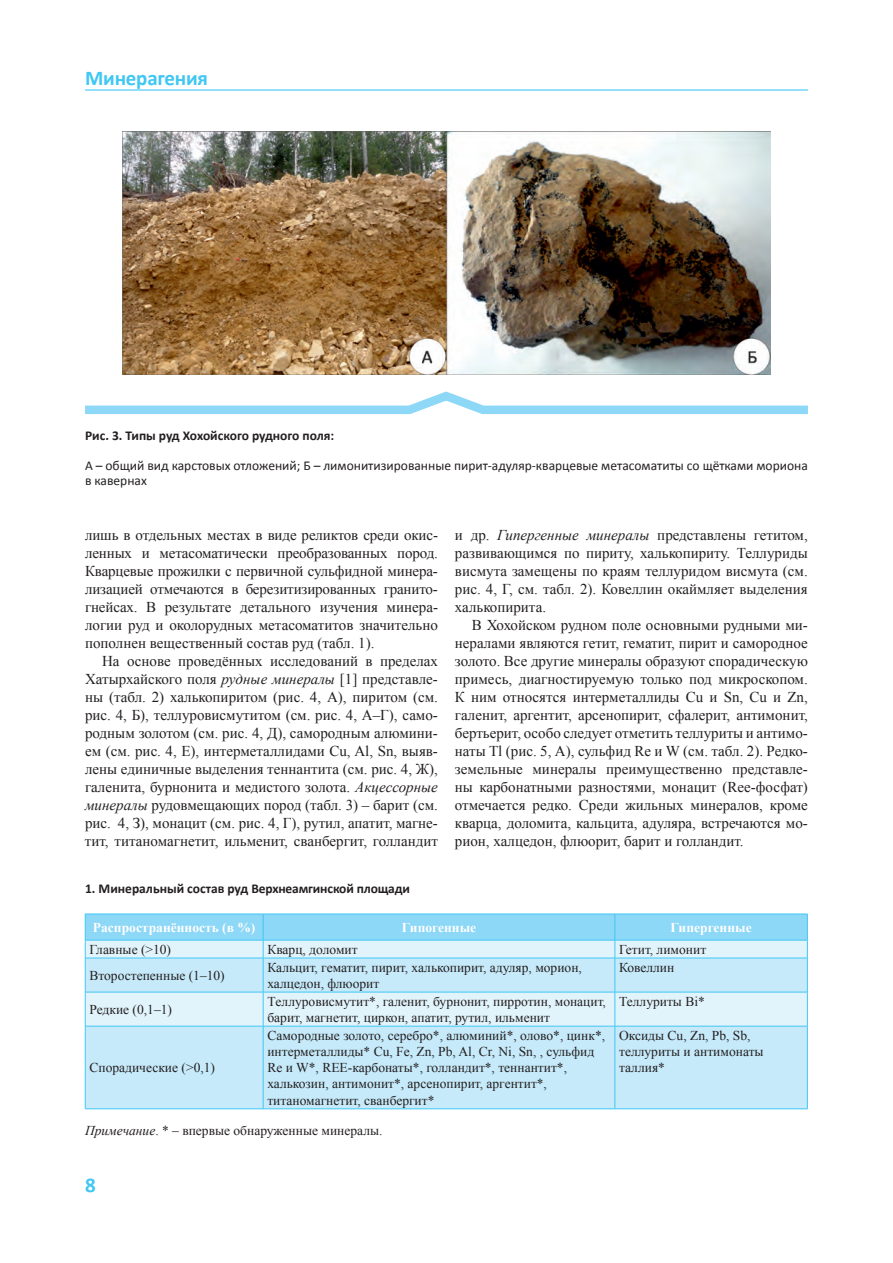
<style>
.page{position:relative;width:893px;height:1263px;background:#fff}
.page>*{position:absolute;margin:0;border:0;box-sizing:border-box;transform-origin:0 0}
.t1{font:700 21px "Calibri";letter-spacing:-.01em;color:#40c7f4}
.t2{font:15px "Times New Roman";color:#231f20}
.t3{font:13.5px/16.2px "Times New Roman";color:#231f20}
.t4{font:13.5px/15px "Calibri";color:#231f20}
.t5{font:700 13.5px "Calibri";letter-spacing:-.01em;color:#231f20}
.t6{font:700 13.5px "Times New Roman";color:#fff}
.s1{font-style:italic}
</style>
<div class="page">
<hr style="left:85px;top:89px;width:723px;height:2px;background:#40c7f4">
<img style="left:122px;top:131px;width:648px;height:243px">
<svg style="left:85px;top:391px;width:723px;height:23px"></svg>
<svg style="left:86px;top:959px;width:721px;height:149px;background:#cbebfa"></svg>
<svg style="left:85px;top:914px;width:723px;height:44px;background:#a9e1f8"></svg>
<hr style="left:85px;top:958px;width:178px;height:1px;background:#40c7f4">
<hr style="left:85px;top:958px;width:1px;height:34px;background:#40c7f4">
<hr style="left:263px;top:958px;width:352px;height:1px;background:#40c7f4">
<hr style="left:263px;top:958px;width:1px;height:34px;background:#40c7f4">
<hr style="left:615px;top:958px;width:192px;height:1px;background:#40c7f4">
<hr style="left:615px;top:958px;width:1px;height:34px;background:#40c7f4">
<hr style="left:807px;top:958px;width:1px;height:34px;background:#40c7f4">
<hr style="left:85px;top:992px;width:178px;height:1px;background:#40c7f4">
<hr style="left:85px;top:992px;width:1px;height:34px;background:#40c7f4">
<hr style="left:263px;top:992px;width:352px;height:1px;background:#40c7f4">
<hr style="left:263px;top:992px;width:1px;height:34px;background:#40c7f4">
<hr style="left:615px;top:992px;width:192px;height:1px;background:#40c7f4">
<hr style="left:615px;top:992px;width:1px;height:34px;background:#40c7f4">
<hr style="left:807px;top:992px;width:1px;height:34px;background:#40c7f4">
<hr style="left:85px;top:1026px;width:178px;height:1px;background:#40c7f4">
<hr style="left:85px;top:1026px;width:1px;height:83px;background:#40c7f4">
<hr style="left:263px;top:1026px;width:352px;height:1px;background:#40c7f4">
<hr style="left:263px;top:1026px;width:1px;height:83px;background:#40c7f4">
<hr style="left:615px;top:1026px;width:192px;height:1px;background:#40c7f4">
<hr style="left:615px;top:1026px;width:1px;height:83px;background:#40c7f4">
<hr style="left:807px;top:1026px;width:1px;height:83px;background:#40c7f4">
<hr style="left:85px;top:1108px;width:178px;height:1px;background:#40c7f4">
<hr style="left:263px;top:1108px;width:352px;height:1px;background:#40c7f4">
<hr style="left:615px;top:1108px;width:192px;height:1px;background:#40c7f4">
<p class="t1" style="left:85px;top:65px;width:125px">Минерагения</p>
<p class="t5" style="left:85px;top:426px;width:251px">Рис. 3. Типы руд Хохойского рудного поля:</p>
<p class="t4" style="left:85px;top:458px;width:724px">А – общий вид карстовых отложений; Б – лимонитизированные пирит-адуляр-кварцевые метасоматиты со щётками мориона в кавернах</p>
<p class="t2" style="left:85px;top:525px;width:354px">лишь в отдельных местах в виде реликтов среди окис-</p>
<p class="t2" style="left:85px;top:543px;width:354px">ленных и метасоматически преобразованных пород.</p>
<p class="t2" style="left:85px;top:561px;width:354px">Кварцевые прожилки с первичной сульфидной минера-</p>
<p class="t2" style="left:85px;top:579px;width:354px">лизацией отмечаются в березитизированных гранито-</p>
<p class="t2" style="left:85px;top:597px;width:354px">гнейсах. В результате детального изучения минера-</p>
<p class="t2" style="left:85px;top:615px;width:354px">логии руд и околорудных метасоматитов значительно</p>
<p class="t2" style="left:85px;top:633px;width:291px">пополнен вещественный состав руд (табл. 1).</p>
<p class="t2" style="left:102px;top:651px;width:337px">На основе проведённых исследований в пределах</p>
<p class="t2" style="left:85px;top:669px;width:354px">Хатырхайского поля <span class="s1">рудные минералы</span> [1] представле-</p>
<p class="t2" style="left:85px;top:687px;width:354px">ны (табл. 2) халькопиритом (рис. 4, А), пиритом (см.</p>
<p class="t2" style="left:85px;top:705px;width:354px">рис. 4, Б), теллуровисмутитом (см. рис. 4, А–Г), само-</p>
<p class="t2" style="left:85px;top:723px;width:354px">родным золотом (см. рис. 4, Д), самородным алюмини-</p>
<p class="t2" style="left:85px;top:741px;width:354px">ем (см. рис. 4, Е), интерметаллидами Cu, Al, Sn, выяв-</p>
<p class="t2" style="left:85px;top:759px;width:354px">лены единичные выделения теннантита (см. рис. 4, Ж),</p>
<p class="t2" style="left:85px;top:777px;width:354px">галенита, бурнонита и медистого золота. <span class="s1">Акцессорные</span></p>
<p class="t2" style="left:85px;top:795px;width:354px"><span class="s1">минералы</span> рудовмещающих пород (табл. 3) – барит (см.</p>
<p class="t2" style="left:85px;top:813px;width:354px">рис. 4, З), монацит (см. рис. 4, Г), рутил, апатит, магне-</p>
<p class="t2" style="left:85px;top:831px;width:354px">тит, титаномагнетит, ильменит, сванбергит, голландит</p>
<p class="t2" style="left:455px;top:525px;width:354px">и др. <span class="s1">Гипергенные минералы</span> представлены гетитом,</p>
<p class="t2" style="left:455px;top:543px;width:354px">развивающимся по пириту, халькопириту. Теллуриды</p>
<p class="t2" style="left:455px;top:561px;width:354px">висмута замещены по краям теллуридом висмута (см.</p>
<p class="t2" style="left:455px;top:579px;width:354px">рис. 4, Г, см. табл. 2). Ковеллин окаймляет выделения</p>
<p class="t2" style="left:455px;top:597px;width:93px">халькопирита.</p>
<p class="t2" style="left:472px;top:615px;width:337px">В Хохойском рудном поле основными рудными ми-</p>
<p class="t2" style="left:455px;top:633px;width:354px">нералами являются гетит, гематит, пирит и самородное</p>
<p class="t2" style="left:455px;top:651px;width:354px">золото. Все другие минералы образуют спорадическую</p>
<p class="t2" style="left:455px;top:669px;width:354px">примесь, диагностируемую только под микроскопом.</p>
<p class="t2" style="left:455px;top:687px;width:354px">К ним относятся интерметаллиды Cu и Sn, Сu и Zn,</p>
<p class="t2" style="left:455px;top:705px;width:354px">галенит, аргентит, арсенопирит, сфалерит, антимонит,</p>
<p class="t2" style="left:455px;top:723px;width:354px">бертьерит, особо следует отметить теллуриты и антимо-</p>
<p class="t2" style="left:455px;top:741px;width:353px">наты Tl (рис. 5, А), сульфид Re и W (см. табл. 2). Редко-</p>
<p class="t2" style="left:455px;top:759px;width:354px">земельные минералы преимущественно представле-</p>
<p class="t2" style="left:455px;top:777px;width:354px">ны карбонатными разностями, монацит (Ree-фосфат)</p>
<p class="t2" style="left:455px;top:795px;width:354px">отмечается редко. Среди жильных минералов, кроме</p>
<p class="t2" style="left:455px;top:813px;width:354px">кварца, доломита, кальцита, адуляра, встречаются мо-</p>
<p class="t2" style="left:455px;top:831px;width:290px">рион, халцедон, флюорит, барит и голландит.</p>
<p class="t5" style="left:85px;top:880px;width:326px">1. Минеральный состав руд Верхнеамгинской площади</p>
<p class="t6" style="left:93px;top:918px;width:164px">Распространённость (в %)</p>
<p class="t6" style="left:402px;top:918px;width:76px">Гипогенные</p>
<p class="t6" style="left:670px;top:918px;width:83px">Гипергенные</p>
<p class="t3" style="left:89px;top:941px;width:83px">Главные (&gt;10)</p>
<p class="t3" style="left:267px;top:941px;width:92px">Кварц, доломит</p>
<p class="t3" style="left:619px;top:941px;width:89px">Гетит, лимонит</p>
<p class="t3" style="left:89px;top:967px;width:137px">Второстепенные (1–10)</p>
<p class="t3" style="left:267px;top:959px;width:316px">Кальцит, гематит, пирит, халькопирит, адуляр, морион, халцедон, флюорит</p>
<p class="t3" style="left:619px;top:959px;width:57px">Ковеллин</p>
<p class="t3" style="left:89px;top:1001px;width:84px">Редкие (0,1–1)</p>
<p class="t3" style="left:267px;top:993px;width:340px">Tеллуровисмутит*, галенит, бурнонит, пирротин, монацит, барит, магнетит, циркон, апатит, рутил, ильменит</p>
<p class="t3" style="left:619px;top:993px;width:87px">Теллуриты Bi*</p>
<p class="t3" style="left:89px;top:1059px;width:127px">Спорадические (&gt;0,1)</p>
<p class="t3" style="left:267px;top:1027px;width:339px">Самородные золото, серебро*, алюминий*, олово*, цинк*, интерметаллиды* Сu, Fe, Zn, Pb, Al, Cr, Ni, Sn, , сульфид Re и W*, REE-карбонаты*, голландит*, теннантит*, халькозин, антимонит*, арсенопирит, аргентит*, титаномагнетит, сванбергит*</p>
<p class="t3" style="left:619px;top:1027px;width:146px">Оксиды Cu, Zn, Pb, Sb, теллуриты и антимонаты таллия*</p>
<p class="t3" style="left:85px;top:1122px;width:299px"><span class="s1">Примечание</span>. * – впервые обнаруженные минералы.</p>
<p class="t1" style="left:85px;top:1171px;width:12px">8</p>
</div>
